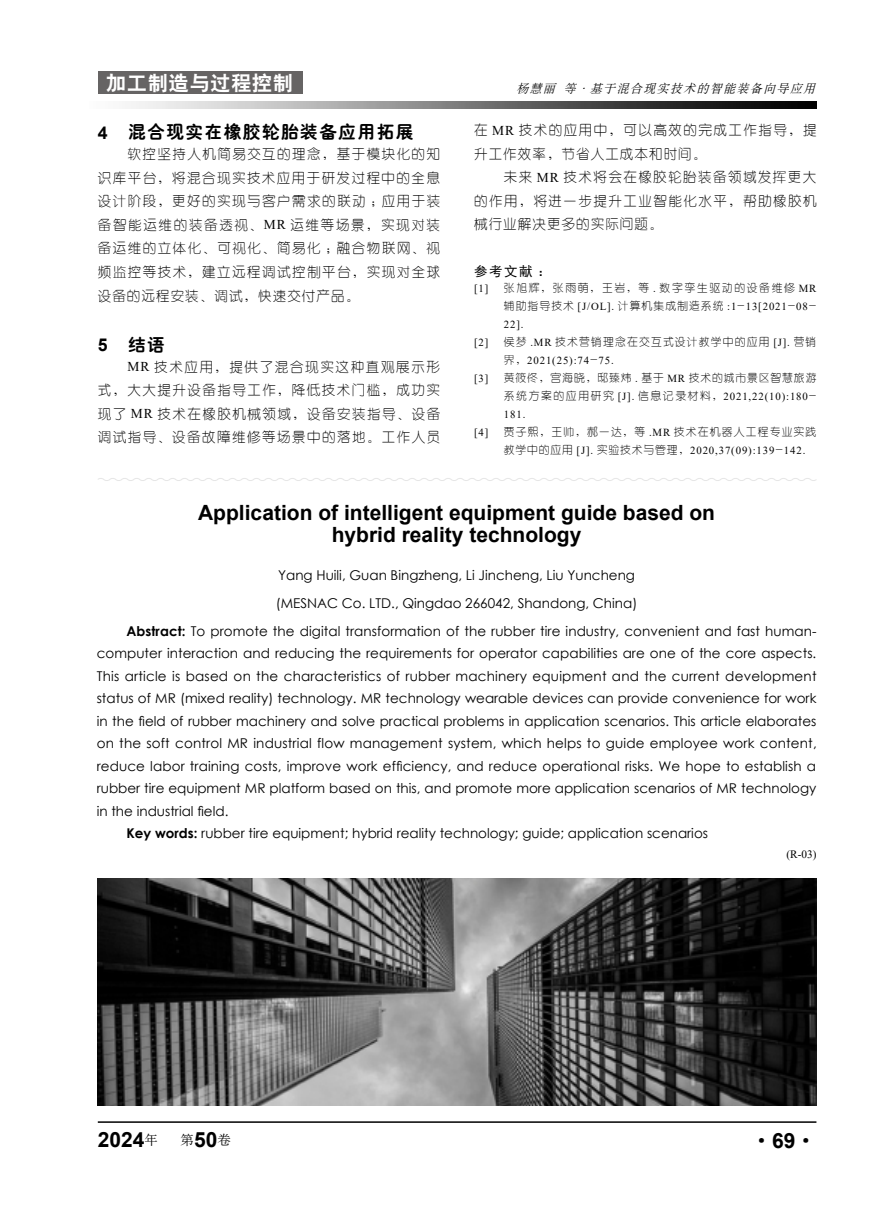
<style>
.page{position:relative;width:893px;height:1212px;background:#fff}
.page>*{position:absolute;margin:0;border:0;box-sizing:border-box;transform-origin:0 0}
.t1{font:700 21px/22.5px "Arial";color:#000;text-align:center}
.t2{font:21px "Sim Sun";color:#000}
.t3{font:20.25px "H Yb 2 gj";letter-spacing:.03em;color:#fff}
.t4{font:17.7px "H Ye 4 gj";letter-spacing:.08em;color:#000}
.t5{font:13.5px "Century Gothic";color:#000}
.t6{font:13.5px/23.5px "Hye 1 gj";letter-spacing:.11em;color:#000;text-align:justify}
.t7{font:13.5px "Sim Hei";color:#000}
.t8{font:13.5px "H Ya 6 gj";color:#000}
.t9{font:italic 12px "H Ya 6 gj";color:#000}
.t10{font:11.25px "Times New Roman";color:#000}
.t11{font:10.8px/18px "Times New Roman";letter-spacing:.08em;color:#000}
.t12{font:10.8px/18px "Hye 1 gj";letter-spacing:.155em;color:#000}
.t13{font:10.8px "Hye 1 gj";letter-spacing:.11em;color:#000}
.t14{font:10.8px "Hye 1 gj";letter-spacing:.085em;color:#000}
.s1{font-family:"Arial";font-weight:700}
.s2{font-family:"Times New Roman"}
.s3{font-family:"Hye 1 gj"}
.s4{font-weight:700}
.s5{font-family:"Arial";font-weight:700;font-size:21px}
</style>
<div class="page">
<hr style="left:98px;top:1121px;width:718px;height:2px;background:#000">
<img style="left:131px;top:102px;width:685px;height:6px">
<div style="left:98px;top:72px;width:204px;height:22px;background:#666464"></div>
<svg style="left:98px;top:478px;width:719px;height:3px"></svg>
<img style="left:98px;top:878px;width:718px;height:228px">
<h2 class="t3" style="left:106px;top:73px;width:189px">加工制造与过程控制</h2>
<h3 class="t4" style="left:98px;top:123px;width:317px"><span class="s1">4</span>　混合现实在橡胶轮胎装备应用拓展</h3>
<p class="t6" style="left:98px;top:142px;width:344px;text-indent:30px">软控坚持人机简易交互的理念，基于模块化的知识库平台，将混合现实技术应用于研发过程中的全息设计阶段，更好的实现与客户需求的联动；应用于装备智能运维的装备透视、<span class="s2">MR</span> 运维等场景，实现对装备运维的立体化、可视化、简易化；融合物联网、视频监控等技术，建立远程调试控制平台，实现对全球设备的远程安装、调试，快速交付产品。</p>
<h3 class="t4" style="left:98px;top:336px;width:69px"><span class="s1">5</span>　结语</h3>
<p class="t6" style="left:98px;top:355px;width:344px;text-indent:30px"><span class="s2">MR</span> 技术应用，提供了混合现实这种直观展示形式，大大提升设备指导工作，降低技术门槛，成功实现了 <span class="s2">MR</span> 技术在橡胶机械领域，设备安装指导、设备调试指导、设备故障维修等场景中的落地。工作人员</p>
<p class="t9" style="left:516px;top:83px;width:304px">杨慧丽 等·基于混合现实技术的智能装备向导应用</p>
<p class="t6" style="left:474px;top:118px;width:344px">在 <span class="s2">MR</span> 技术的应用中，可以高效的完成工作指导，提升工作效率，节省人工成本和时间。</p>
<p class="t6" style="left:474px;top:165px;width:344px;text-indent:30px">未来 <span class="s2">MR</span> 技术将会在橡胶轮胎装备领域发挥更大的作用，将进一步提升工业智能化水平，帮助橡胶机械行业解决更多的实际问题。</p>
<p class="t7" style="left:474px;top:265px;width:78px">参考文献：</p>
<p class="t11" style="left:474px;top:279px;width:16px">[1]</p>
<p class="t12" style="left:504px;top:279px;width:314px">张旭辉，张雨萌，王岩，等 <span class="s2">.</span> 数字孪生驱动的设备维修 <span class="s2">MR</span>辅助指导技术 <span class="s2">[J/OL].</span> 计算机集成制造系统 <span class="s2">:1</span>-<span class="s2">13[2021</span>-<span class="s2">08</span>-</p>
<p class="t11" style="left:504px;top:315px;width:21px">22].</p>
<p class="t11" style="left:474px;top:333px;width:16px">[2]</p>
<p class="t13" style="left:504px;top:337px;width:314px">侯梦 <span class="s2">.MR</span> 技术营销理念在交互式设计教学中的应用 <span class="s2">[J].</span> 营销</p>
<p class="t11" style="left:504px;top:351px;width:111px"><span class="s3">界，</span>2021(25):74<span class="s3">-</span>75.</p>
<p class="t11" style="left:474px;top:369px;width:16px">[3]</p>
<p class="t14" style="left:504px;top:373px;width:314px">黄筱佟，宫海晓，邸臻炜 <span class="s2">.</span> 基于 <span class="s2">MR</span> 技术的城市景区智慧旅游</p>
<p class="t11" style="left:504px;top:387px;width:314px"><span class="s3">系统方案的应用研究</span> [J]. <span class="s3">信息记录材料，</span>2021,22(10):180<span class="s3">-<br></span>181.</p>
<p class="t11" style="left:474px;top:423px;width:16px">[4]</p>
<p class="t13" style="left:504px;top:427px;width:314px">贾子熙，王帅，郝一达，等 <span class="s2">.MR</span> 技术在机器人工程专业实践</p>
<p class="t11" style="left:504px;top:441px;width:303px"><span class="s3">教学中的应用</span> [J]. <span class="s3">实验技术与管理，</span>2020,37(09):139<span class="s3">-</span>142.</p>
<h1 class="t1" style="left:198px;top:501px;width:518px">Application of intelligent equipment guide based on hybrid reality technology</h1>
<p class="t5" style="left:278px;top:565px;width:358px">Yang Huili, Guan Bingzheng, Li Jincheng, Liu Yuncheng</p>
<p class="t5" style="left:276px;top:593px;width:363px">(MESNAC Co. LTD., Qingdao 266042, Shandong, China)</p>
<p class="t5" style="left:126px;top:621px;width:692px"><span class="s4">Abstract:</span> To promote the digital transformation of the rubber tire industry, convenient and fast human-</p>
<p class="t5" style="left:97px;top:644px;width:721px">computer interaction and reducing the requirements for operator capabilities are one of the core aspects.</p>
<p class="t5" style="left:97px;top:666px;width:721px">This article is based on the characteristics of rubber machinery equipment and the current development</p>
<p class="t5" style="left:97px;top:689px;width:721px">status of MR (mixed reality) technology. MR technology wearable devices can provide convenience for work</p>
<p class="t5" style="left:97px;top:711px;width:721px">in the field of rubber machinery and solve practical problems in application scenarios. This article elaborates</p>
<p class="t5" style="left:97px;top:734px;width:721px">on the soft control MR industrial flow management system, which helps to guide employee work content,</p>
<p class="t5" style="left:97px;top:756px;width:721px">reduce labor training costs, improve work efficiency, and reduce operational risks. We hope to establish a</p>
<p class="t5" style="left:97px;top:779px;width:721px">rubber tire equipment MR platform based on this, and promote more application scenarios of MR technology</p>
<p class="t5" style="left:97px;top:801px;width:133px">in the industrial field.</p>
<p class="t5" style="left:126px;top:824px;width:583px"><span class="s4">Key words:</span> rubber tire equipment; hybrid reality technology; guide; application scenarios</p>
<p class="t10" style="left:786px;top:847px;width:31px">(R-03)</p>
<h1 class="t1" style="left:98px;top:1129px;width:62px">2024<sup>年</sup></h1>
<p class="t8" style="left:181px;top:1133px;width:52px">第<span class="s5">50</span>卷</p>
<h1 class="t2" style="left:751px;top:1130px;width:67px">·<span class="s1">69</span>·</h1>
</div>
